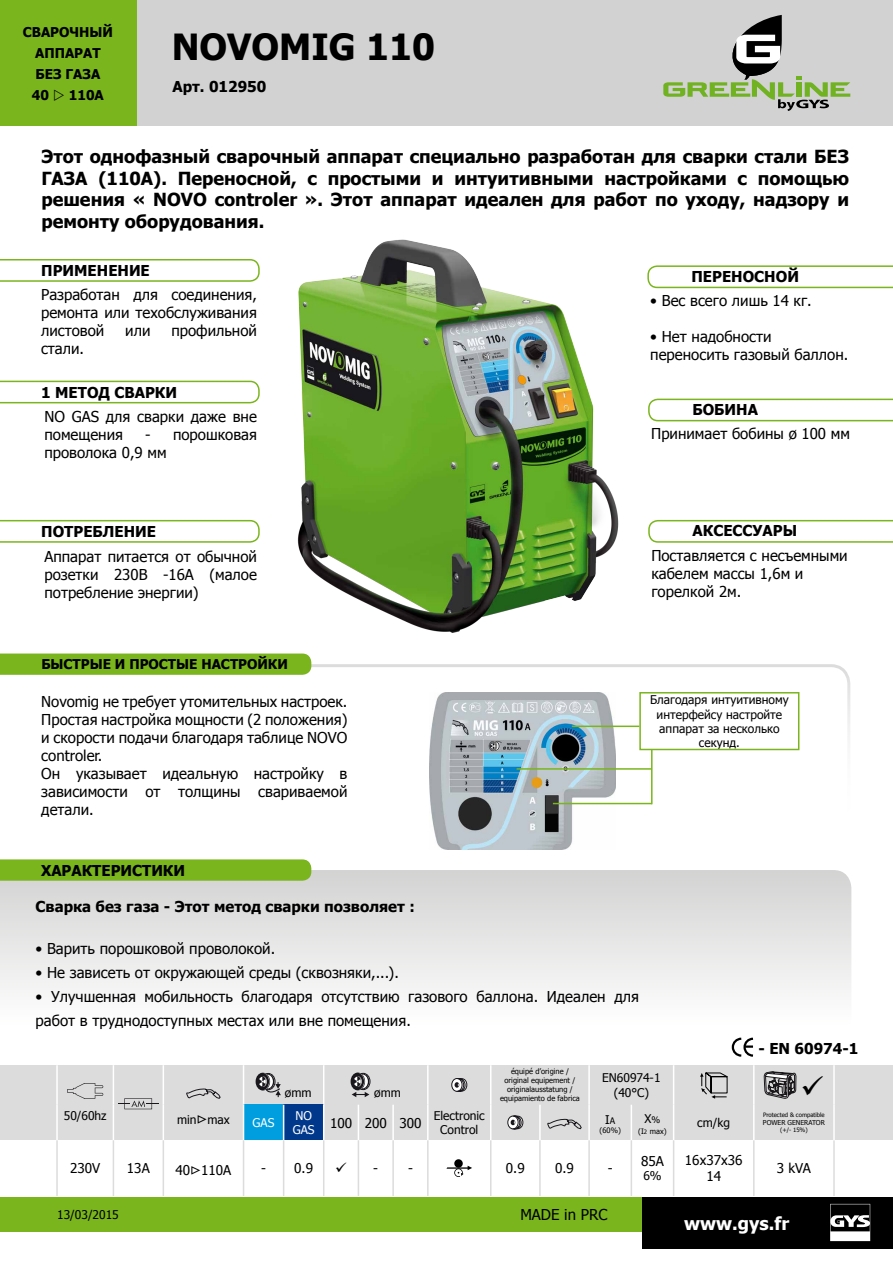
<style>
.page{position:relative;width:893px;height:1263px;background:#fff}
.page>*{position:absolute;margin:0;border:0;box-sizing:border-box;transform-origin:0 0}
.t1{font:700 36px "Tahoma";color:#000}
.t2{font:700 18px/21.6px "Tahoma";color:#000;text-align:justify}
.t3{font:700 18px "Tahoma";color:#fff}
.t4{font:15px/18px "Tahoma";color:#000}
.t5{font:700 15px "Tahoma";color:#000}
.t6{font:13.5px/16.2px "Tahoma";color:#000;text-align:center}
.t7{font:700 13.5px/21px "Tahoma";color:#000}
.t8{font:12px/14.4px "Tahoma";color:#000;text-align:center}
.t9{font:12px/14.4px "Tahoma";color:#fff}
.t10{font:7.5px/9px "Tahoma";color:#000;text-align:center}
.t11{font:6.75px "Tahoma";color:#000}
.t12{font:6px "Tahoma";color:#000}
.s1{font-family:"Minion Pro";font-size:18px}
.s2{font-size:9px}
.s3{font-size:6px}
</style>
<div class="page">
<div style="left:137px;top:0;width:756px;height:126px;background:#d2d2d2"></div>
<div style="left:0;top:1197px;width:893px;height:34px;background:#7ab51d"></div>
<div style="left:0;top:0;width:137px;height:126px;background:#7ab51d"></div>
<div style="left:642px;top:1197px;width:251px;height:52px;background:#000"></div>
<svg style="left:663px;top:15px;width:187px;height:96px"></svg>
<svg style="left:0;top:870px;width:851px;height:120px;background:#dadada"></svg>
<svg style="left:311px;top:664px;width:539px;height:141px"></svg>
<svg style="left:0;top:653px;width:311px;height:22px;background:#7eb725"></svg>
<svg style="left:0;top:259px;width:260px;height:23px"></svg>
<svg style="left:647px;top:265px;width:246px;height:23px"></svg>
<svg style="left:648px;top:399px;width:245px;height:22px"></svg>
<svg style="left:648px;top:520px;width:245px;height:23px"></svg>
<svg style="left:0;top:381px;width:260px;height:22px"></svg>
<svg style="left:0;top:520px;width:260px;height:23px"></svg>
<svg style="left:0;top:859px;width:311px;height:22px;background:#7eb724"></svg>
<div style="left:0;top:1065px;width:893px;height:75px;background:#dcdcdc"></div>
<hr style="left:56px;top:1065px;width:2px;height:40px;background:#fff">
<hr style="left:56px;top:1105px;width:2px;height:35px;background:#fff">
<hr style="left:56px;top:1140px;width:2px;height:56px;background:#dcdcdc">
<img style="left:297px;top:239px;width:322px;height:394px">
<img style="left:430px;top:692px;width:185px;height:157px">
<div style="left:639px;top:692px;width:160px;height:58px;border:2px solid #7ab51d"></div>
<hr style="left:572px;top:725px;width:67px;height:2px;background:#7ab51d">
<hr style="left:517px;top:768px;width:135px;height:2px;background:#7ab51d">
<hr style="left:553px;top:803px;width:99px;height:1px;background:#7ab51d">
<hr style="left:651px;top:749px;width:1px;height:55px;background:#7ab51d">
<svg style="left:57px;top:902px;width:813px;height:340px"></svg>
<p class="t7" style="left:32px;top:21px;width:83px;text-indent:-9px">СВАРОЧНЫЙ<br>АППАРАТ<br>БЕЗ ГАЗА<br>40</p>
<h1 class="t1" style="left:172px;top:22px;width:265px">NOVOMIG 110</h1>
<p class="t7" style="left:69px;top:84px;width:37px">110A</p>
<p class="t5" style="left:172px;top:76px;width:95px">Арт. 012950</p>
<p class="t2" style="left:41px;top:145px;width:809px">Этот однофазный сварочный аппарат специально разработан для сварки стали БЕЗ ГАЗА (110A). Переносной, с простыми и интуитивными настройками с помощью решения « NOVO controler ». Этот аппарат идеален для работ по уходу, надзору и ремонту оборудования.</p>
<p class="t5" style="left:41px;top:260px;width:110px">ПРИМЕНЕНИЕ</p>
<p class="t5" style="left:691px;top:266px;width:109px">ПЕРЕНОСНОЙ</p>
<p class="t4" style="left:41px;top:285px;width:217px;text-align:justify">Разработан для соединения, ремонта или техобслуживания листовой</p>
<p class="t4" style="left:125px;top:321px;width:27px">или</p>
<p class="t4" style="left:171px;top:321px;width:87px">профильной</p>
<p class="t4" style="left:41px;top:339px;width:45px">стали.</p>
<p class="t5" style="left:41px;top:382px;width:137px">1 МЕТОД СВАРКИ</p>
<p class="t4" style="left:44px;top:407px;width:214px">NO GAS для сварки даже вне помещения</p>
<p class="t4" style="left:44px;top:425px;width:214px;text-indent:101px">- порошковая проволока 0,9 мм</p>
<p class="t4" style="left:650px;top:291px;width:163px">• Вес всего лишь 14 кг.</p>
<p class="t4" style="left:650px;top:327px;width:200px">• Нет надобности переносить газовый баллон.</p>
<p class="t5" style="left:692px;top:399px;width:67px">БОБИНА</p>
<p class="t4" style="left:651px;top:424px;width:200px">Принимает бобины ø 100 мм</p>
<p class="t5" style="left:41px;top:521px;width:116px">ПОТРЕБЛЕНИЕ</p>
<p class="t4" style="left:44px;top:546px;width:214px;text-align:justify">Аппарат питается от обычной розетки 230В -16A (малое потребление энергии)</p>
<p class="t5" style="left:693px;top:520px;width:106px">АКСЕССУАРЫ</p>
<p class="t4" style="left:651px;top:546px;width:198px">Поставляется с несъемными кабелем массы 1,6м и горелкой 2м.</p>
<p class="t7" style="left:41px;top:653px;width:248px">БЫСТРЫЕ И ПРОСТЫЕ НАСТРОЙКИ</p>
<p class="t4" style="left:41px;top:691px;width:308px">Novomig не требует утомительных настроек.<br>Простая настройка мощности (2 положения) и скорости подачи благодаря таблице NOVO controler.<br>Он указывает идеальную настройку в зависимости от толщины свариваемой детали.</p>
<p class="t8" style="left:650px;top:692px;width:140px">Благодаря интуитивному интерфейсу настройте аппарат за несколько секунд.</p>
<p class="t5" style="left:41px;top:860px;width:145px">ХАРАКТЕРИСТИКИ</p>
<p class="t5" style="left:36px;top:896px;width:381px">Сварка без газа - Этот метод сварки позволяет :</p>
<p class="t4" style="left:36px;top:939px;width:241px">• Варить порошковой проволокой.</p>
<p class="t4" style="left:36px;top:963px;width:365px">• Не зависеть от окружающей среды (сквозняки,...).</p>
<p class="t4" style="left:36px;top:984px;width:605px;line-height:24px">• Улучшенная мобильность благодаря отсутствию газового баллона. Идеален для работ в труднодоступных местах или вне помещения.</p>
<p class="t5" style="left:758px;top:1038px;width:101px">- EN 60974-1</p>
<p class="t8" style="left:285px;top:1085px;width:28px">ømm</p>
<p class="t8" style="left:374px;top:1085px;width:28px">ømm</p>
<p class="t10" style="left:500px;top:1067px;width:81px">équipé d’origine / original equipement / originalausstatung / equipamiento de fabrica</p>
<p class="t8" style="left:602px;top:1070px;width:60px">EN60974-1 (40°C)</p>
<p class="t8" style="left:64px;top:1108px;width:44px">50/60hz</p>
<p class="t8" style="left:177px;top:1112px;width:54px">min<span class="s1">▷</span>max</p>
<p class="t9" style="left:253px;top:1115px;width:23px">GAS</p>
<p class="t9" style="left:293px;top:1108px;width:23px">NO<br>GAS</p>
<p class="t6" style="left:330px;top:1114px;width:93px">100 200 300</p>
<p class="t8" style="left:434px;top:1108px;width:52px">Electronic<br>Control</p>
<p class="t8" style="left:605px;top:1111px;width:11px">I<span class="s2">A</span></p>
<p class="t10" style="left:600px;top:1125px;width:23px">(60%)</p>
<p class="t6" style="left:70px;top:1160px;width:32px">230V</p>
<p class="t6" style="left:127px;top:1160px;width:24px">13A</p>
<p class="t6" style="left:175px;top:1161px;width:57px">40<span class="s1">▷</span>110A</p>
<p class="t6" style="left:261px;top:1160px;width:53px">- 0.9</p>
<p class="t6" style="left:335px;top:1160px;width:45px">✓ -</p>
<p class="t6" style="left:408px;top:1160px;width:6px">-</p>
<p class="t6" style="left:506px;top:1160px;width:20px">0.9</p>
<p class="t6" style="left:555px;top:1160px;width:20px">0.9</p>
<p class="t6" style="left:608px;top:1160px;width:6px">-</p>
<p class="t8" style="left:57px;top:1206px;width:63px">13/03/2015</p>
<p class="t4" style="left:520px;top:1205px;width:88px">MADE in PRC</p>
<p class="t8" style="left:645px;top:1111px;width:17px">X<span class="s2">%</span></p>
<p class="t10" style="left:638px;top:1126px;width:30px">(I<span class="s3">2</span> max)</p>
<p class="t6" style="left:641px;top:1152px;width:24px">85A</p>
<p class="t8" style="left:643px;top:1168px;width:20px">6%</p>
<p class="t8" style="left:697px;top:1115px;width:34px">cm/kg</p>
<p class="t12" style="left:763px;top:1111px;width:63px">Protected &amp; compatible</p>
<p class="t11" style="left:763px;top:1118px;width:63px">POWER GENERATOR</p>
<p class="t12" style="left:780px;top:1126px;width:29px">(+/- 15%)</p>
<p class="t6" style="left:685px;top:1151px;width:59px">16x37x36<br>14</p>
<p class="t6" style="left:777px;top:1160px;width:36px">3 kVA</p>
<p class="t3" style="left:684px;top:1211px;width:106px">www.gys.fr</p>
</div>
